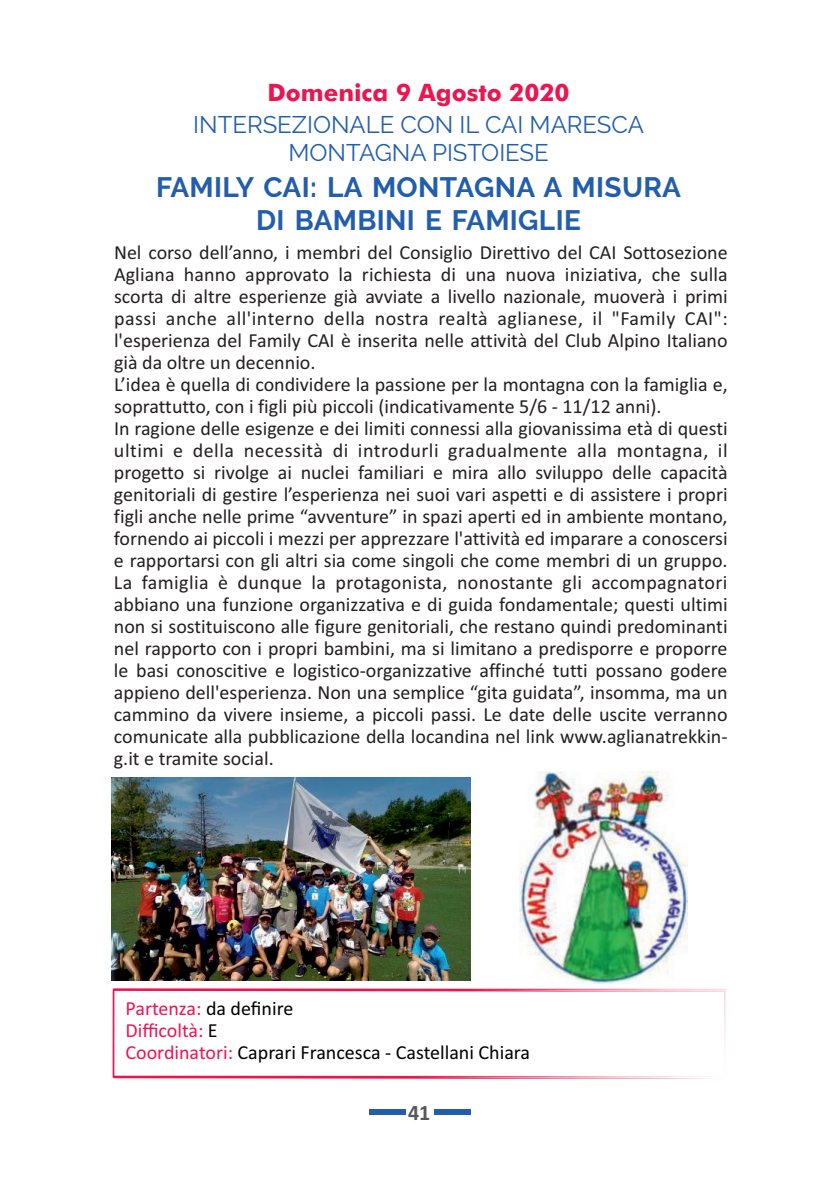
<style>
.page{position:relative;width:840px;height:1191px;background:#fff}
.page>*{position:absolute;margin:0;border:0;box-sizing:border-box;transform-origin:0 0}
.t1{font:700 28px/32.8px "Raleway";letter-spacing:.01em;color:#225eac;text-align:center}
.t2{font:24px/28.2px "Raleway";color:#225eac;text-align:center}
.t3{font:700 24px "Futura BT";color:#ed1450}
.t4{font:700 22px "Calibri";color:#57585a}
.t5{font:20px/22px "Calibri";color:#231f20}
.t6{font:20px "Calibri";color:#000}
.t7{font:20px/22px "Calibri";color:#ed1450}
.s1{color:#000}
.s2{color:#ed1450}
</style>
<div class="page">
<svg style="left:113px;top:988px;width:612px;height:91px"></svg>
<img style="left:111px;top:777px;width:359px;height:203px">
<img style="left:519px;top:771px;width:167px;height:213px">
<div style="left:369px;top:1109px;width:36px;height:6px;background:#225eac"></div>
<div style="left:434px;top:1109px;width:36px;height:6px;background:#225eac"></div>
<p class="t3" style="left:267px;top:82px;width:303px">Domenica 9 Agosto 2020</p>
<p class="t2" style="left:193px;top:110px;width:452px">INTERSEZIONALE CON IL CAI MARESCA<br>MONTAGNA PISTOIESE</p>
<h1 class="t1" style="left:156px;top:171px;width:526px">FAMILY CAI: LA MONTAGNA A MISURA<br>DI BAMBINI E FAMIGLIE</h1>
<p class="t5" style="left:114px;top:243px;width:615px">Nel corso dell’anno, i membri del Consiglio Direttivo del CAI Sottosezione Agliana hanno approvato la richiesta di una nuova iniziativa, che sulla scorta di altre esperienze già avviate a livello nazionale, muoverà i primi passi anche all'interno della nostra realtà aglianese, il "Family CAI": l'esperienza del Family CAI è inserita nelle attività del Club Alpino Italiano già da oltre un decennio.<br>L’idea è quella di condividere la passione per la montagna con la famiglia e, soprattutto, con i figli più piccoli (indicativamente 5/6 - 11/12 anni).<br>In ragione delle esigenze e dei limiti connessi alla giovanissima età di questi ultimi e della necessità di introdurli gradualmente alla montagna, il progetto si rivolge ai nuclei familiari e mira allo sviluppo delle capacità genitoriali di gestire l’esperienza nei suoi vari aspetti e di assistere i propri figli anche nelle prime “avventure” in spazi aperti ed in ambiente montano, fornendo ai piccoli i mezzi per apprezzare l'attività ed imparare a conoscersi e rapportarsi con gli altri sia come singoli che come membri di un gruppo.<br>La famiglia è dunque la protagonista, nonostante gli accompagnatori abbiano una funzione organizzativa e di guida fondamentale; questi ultimi non si sostituiscono alle figure genitoriali, che restano quindi predominanti nel rapporto con i propri bambini, ma si limitano a predisporre e proporre le basi conoscitive e logistico-organizzative affinché tutti possano godere appieno dell'esperienza. Non una semplice “gita guidata”, insomma, ma un cammino da vivere insieme, a piccoli passi. Le date delle uscite verranno comunicate alla pubblicazione della locandina nel link www.aglianatrekkin&shy;g.it e tramite social.</p>
<p class="t7" style="left:125px;top:998px;width:169px">Partenza: <span class="s1">da definire<br></span>Difficoltà: <span class="s1">E</span></p>
<p class="t6" style="left:125px;top:1043px;width:406px"><span class="s2">Coordinatori:</span> Caprari Francesca - Castellani Chiara</p>
<p class="t4" style="left:408px;top:1103px;width:24px">41</p>
</div>
